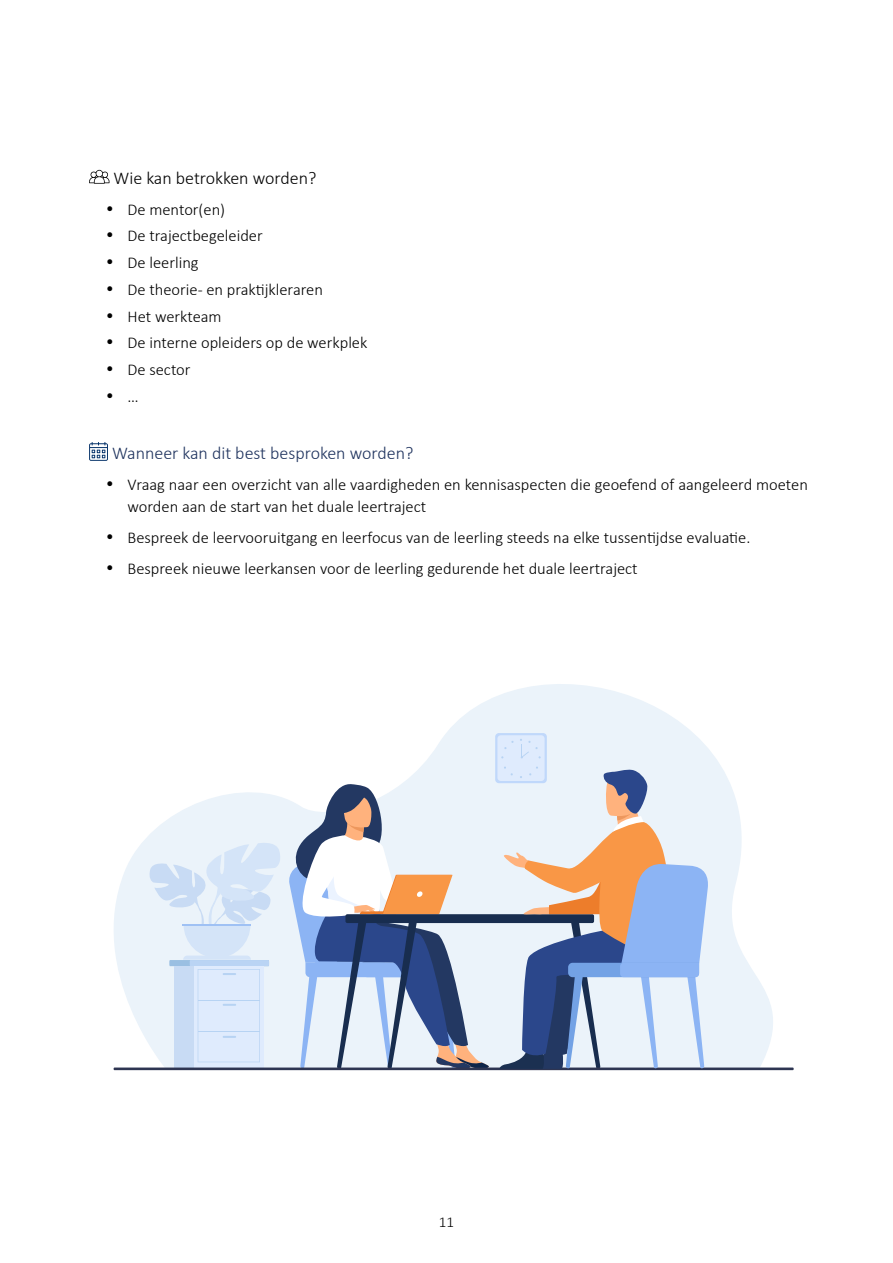
<style>
.page{position:relative;width:893px;height:1263px;background:#fff}
.page>*{position:absolute;margin:0;border:0;box-sizing:border-box;transform-origin:0 0}
.t1{font:300 18px "Calibri";color:#1f335e}
.t2{font:300 18px "Calibri";color:#000}
.t3{font:300 16.5px/22.5px "Calibri";color:#000}
.t4{font:300 15px "Calibri";color:#000}
</style>
<div class="page">
<svg style="left:113px;top:684px;width:660px;height:385px"></svg>
<div style="left:495px;top:733px;width:52px;height:50px;background:#c0d8fb;border-radius:4px"></div>
<div style="left:497px;top:735px;width:48px;height:46px;background:#dfebfd;border-radius:3px"></div>
<svg style="left:504px;top:741px;width:10px;height:8px"></svg>
<svg style="left:520px;top:739px;width:21px;height:19px"></svg>
<div style="left:345px;top:914px;width:249px;height:9px;background:#182d4f;border-radius:2px"></div>
<svg style="left:148px;top:782px;width:341px;height:285px;background:#c9d1e0"></svg>
<hr style="left:114px;top:1067px;width:680px;height:3px;background:#2e3552">
<svg style="left:499px;top:766px;width:210px;height:303px;background:#bbbfcd"></svg>
<svg style="left:89px;top:170px;width:21px;height:14px"></svg>
<svg style="left:89px;top:442px;width:19px;height:19px"></svg>
<p class="t2" style="left:114px;top:167px;width:204px">Wie kan betrokken worden?</p>
<p class="t3" style="left:106px;top:198px;width:120px">• De mentor(en)</p>
<p class="t3" style="left:106px;top:225px;width:158px">• De trajectbegeleider</p>
<p class="t3" style="left:106px;top:251px;width:94px">• De leerling</p>
<p class="t3" style="left:106px;top:278px;width:218px">• De theorie- en praktijkleraren</p>
<p class="t3" style="left:106px;top:305px;width:117px">• Het werkteam</p>
<p class="t3" style="left:106px;top:332px;width:263px">• De interne opleiders op de werkplek</p>
<p class="t3" style="left:106px;top:358px;width:86px">• De sector</p>
<p class="t3" style="left:106px;top:385px;width:34px">• …</p>
<p class="t1" style="left:112px;top:442px;width:303px">Wanneer kan dit best besproken worden?</p>
<p class="t3" style="left:128px;top:473px;width:682px;text-indent:-21px">• Vraag naar een overzicht van alle vaardigheden en kennisaspecten die geoefend of aangeleerd moeten worden aan de start van het duale leertraject</p>
<p class="t3" style="left:106px;top:526px;width:646px">• Bespreek de leervooruitgang en leerfocus van de leerling steeds na elke tussentijdse evaluatie.</p>
<p class="t3" style="left:106px;top:557px;width:533px">• Bespreek nieuwe leerkansen voor de leerling gedurende het duale leertraject</p>
<p class="t4" style="left:439px;top:1212px;width:17px">11</p>
</div>
